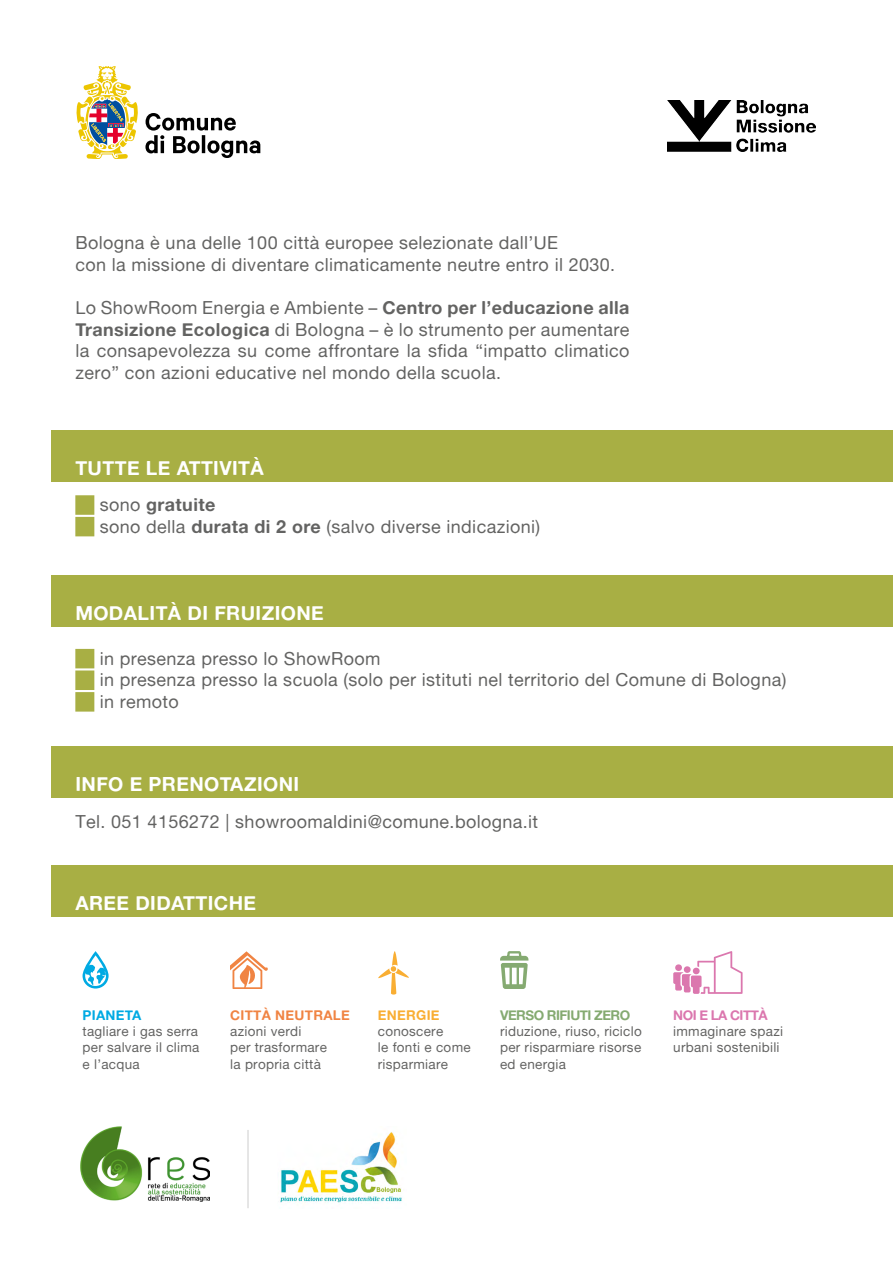
<style>
.page{position:relative;width:893px;height:1263px;background:#fff}
.page>*{position:absolute;margin:0;border:0;box-sizing:border-box;transform-origin:0 0}
.t1{font:19.5px "Alte Haas Grotesk Bold";letter-spacing:.02em;color:#fff}
.t2{font:18px/21.6px "Alte Haas Grotesk";letter-spacing:.02em;color:#636362}
.t3{font:18px "Alte Haas Grotesk Bold";letter-spacing:.02em;color:#636362}
.t4{font:13.5px/16.2px "Alte Haas Grotesk";letter-spacing:.02em;color:#636362}
.t5{font:13.5px "Alte Haas Grotesk Bold";letter-spacing:-.04em;color:#85aa71}
.t6{font:13.5px "Alte Haas Grotesk Bold";color:#f08443}
.t7{font:13.5px "Alte Haas Grotesk Bold";color:#db77ae}
.t8{font:13.5px "Alte Haas Grotesk Bold";letter-spacing:.02em;color:#00aae3}
.t9{font:13.5px "Alte Haas Grotesk Bold";letter-spacing:.02em;color:#f9ae33}
.s1{font-family:"Alte Haas Grotesk Bold"}
.s2{font-family:"Alte Haas Grotesk"}
</style>
<div class="page">
<div style="left:52px;top:430px;width:841px;height:51px;background:#a8af44"></div>
<div style="left:52px;top:575px;width:841px;height:51px;background:#a8af44"></div>
<img style="left:280px;top:1132px;width:122px;height:72px">
<hr style="left:247px;top:1130px;width:2px;height:78px;background:#dadada">
<div style="left:52px;top:747px;width:841px;height:51px;background:#a8af44"></div>
<div style="left:52px;top:865px;width:841px;height:51px;background:#a8af44"></div>
<div style="left:75px;top:495px;width:19px;height:20px;background:#a8af44"></div>
<div style="left:75px;top:517px;width:19px;height:19px;background:#a8af44"></div>
<div style="left:75px;top:649px;width:19px;height:19px;background:#a8af44"></div>
<div style="left:75px;top:670px;width:19px;height:20px;background:#a8af44"></div>
<div style="left:75px;top:692px;width:19px;height:20px;background:#a8af44"></div>
<svg style="left:145px;top:113px;width:115px;height:45px"></svg>
<svg style="left:76px;top:66px;width:62px;height:93px"></svg>
<img style="left:667px;top:100px;width:148px;height:51px">
<svg style="left:83px;top:951px;width:26px;height:37px"></svg>
<svg style="left:230px;top:951px;width:38px;height:38px"></svg>
<svg style="left:378px;top:951px;width:31px;height:44px"></svg>
<svg style="left:500px;top:951px;width:28px;height:38px"></svg>
<svg style="left:673px;top:951px;width:70px;height:43px"></svg>
<img style="left:81px;top:1126px;width:128px;height:75px">
<p class="t2" style="left:75px;top:232px;width:541px">Bologna è una delle 100 città europee selezionate dall’UE<br>con la missione di diventare climaticamente neutre entro il 2030.</p>
<p class="t2" style="left:75px;top:297px;width:556px;text-align:justify">Lo ShowRoom Energia e Ambiente – <span class="s1">CENTRO PER L’EDUCAZIONE ALLA TRANSIZIONE ECOLOGICA</span> di Bologna – è lo strumento per aumentare la consapevolezza su come affrontare la sfida “impatto climatico zero” con azioni educative nel mondo della scuola.</p>
<p class="t1" style="left:75px;top:456px;width:188px">TUTTE LE ATTIVITÀ</p>
<p class="t3" style="left:100px;top:493px;width:117px"><span class="s2">sono</span> GRATUITE</p>
<p class="t2" style="left:100px;top:515px;width:442px">sono della <span class="s1">DURATA DI 2 ORE</span> (salvo diverse indicazioni)</p>
<p class="t1" style="left:75px;top:601px;width:47px">MODALITÀ</p>
<p class="t1" style="left:188px;top:601px;width:136px">DI FRUIZIONE</p>
<p class="t2" style="left:100px;top:647px;width:688px">in presenza presso lo ShowRoom<br>in presenza presso la scuola (solo per istituti nel territorio del Comune di Bologna) in remoto</p>
<p class="t1" style="left:75px;top:772px;width:226px">INFO E PRENOTAZION I</p>
<p class="t2" style="left:75px;top:811px;width:464px">Tel. 051 4156272 | showroomaldini@comune.bologna.it</p>
<p class="t1" style="left:75px;top:891px;width:182px">AREE DIDATTICHE</p>
<p class="t8" style="left:83px;top:1007px;width:60px">PIANETA</p>
<p class="t4" style="left:83px;top:1023px;width:118px;text-align:justify">tagliare i gas serra per salvare il clima e l’acqua</p>
<p class="t6" style="left:230px;top:1007px;width:10px">CITTÀ</p>
<p class="t6" style="left:275px;top:1007px;width:21px">NEUT</p>
<p class="t6" style="left:313px;top:1007px;width:20px">RALE</p>
<p class="t4" style="left:230px;top:1023px;width:98px">azioni verdi<br>per trasformare la propria città</p>
<p class="t9" style="left:378px;top:1007px;width:63px">ENERGIE</p>
<p class="t4" style="left:378px;top:1023px;width:94px">conoscere<br>le fonti e come risparmiare</p>
<p class="t5" style="left:500px;top:1007px;width:27px">VERSO</p>
<p class="t5" style="left:547px;top:1007px;width:74px">RIFIUTI ZERO</p>
<p class="t4" style="left:500px;top:1023px;width:143px;text-align:justify">riduzione, riuso, riciclo per risparmiare risorse ed energia</p>
<p class="t7" style="left:673px;top:1007px;width:66px">NOIELA CITTÀ</p>
<p class="t4" style="left:673px;top:1023px;width:111px">immaginare spazi urbani sostenibili</p>
</div>
